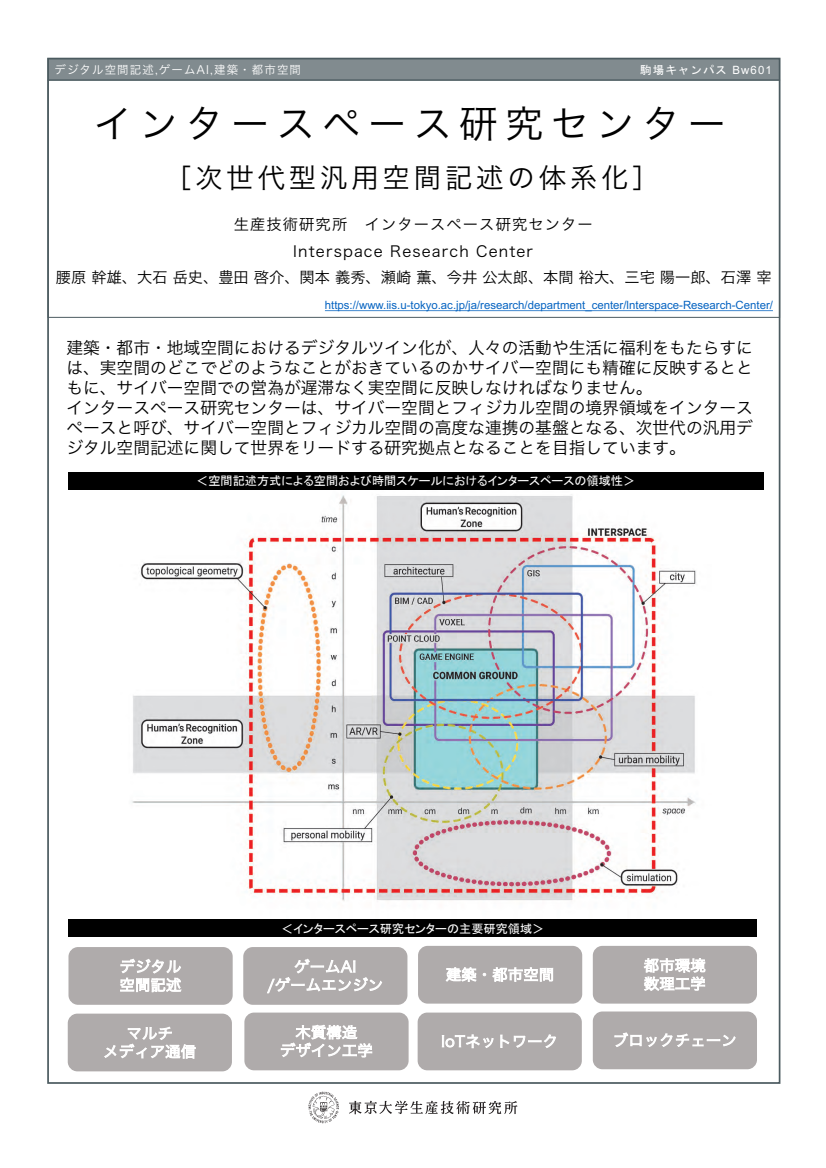
<style>
.page{position:relative;width:826px;height:1168px;background:#fff}
.page>*{position:absolute;margin:0;border:0;box-sizing:border-box;transform-origin:0 0}
.t1{font:38.04px "Hira Kaku Pro W3";letter-spacing:.2em;color:#000}
.t2{font:27.4px "Hira Kaku Pro W3";letter-spacing:.14em;color:#000}
.t3{font:16.72px/20.1px "Hira Kaku Pro W3";color:#000}
.t4{font:15.2px/27.4px "Hira Kaku Pro W3";letter-spacing:.075em;color:#000;text-align:center}
.t5{font:15.2px "Hira Kaku Pro W3";color:#000}
.t6{font:14.92px/18.2px "Hira Kaku Pro W3";letter-spacing:.02em;color:#fff;text-align:center}
.t7{font:12.16px "MS P Gothic";color:#fff}
.t8{font:11.4px "Arial";color:#0563c1}
.t9{font:11.4px "Hira Kaku Pro W3";letter-spacing:.1em;color:#fff}
.t10{font:11.4px "MS Gothic";letter-spacing:.1em;color:#fff}
.s1{font-family:"Arial"}
.s2{font-size:26.64px}
</style>
<div class="page">
<div style="left:48px;top:59px;width:731px;height:21px;background:#818b8f"></div>
<div style="left:48px;top:58px;width:732px;height:23px;border:1px solid #4c5b60"></div>
<div style="left:48px;top:80px;width:732px;height:238px;border:1px solid #4c5b60"></div>
<div style="left:68px;top:947px;width:165px;height:58px;background:#afabab;border-radius:10px"></div>
<div style="left:418px;top:946px;width:164px;height:58px;background:#afabab;border-radius:10px"></div>
<div style="left:243px;top:947px;width:164px;height:58px;background:#afabab;border-radius:10px"></div>
<div style="left:592px;top:946px;width:165px;height:58px;background:#afabab;border-radius:10px"></div>
<div style="left:244px;top:1012px;width:164px;height:58px;background:#afabab;border-radius:10px"></div>
<div style="left:68px;top:1014px;width:164px;height:57px;background:#afabab;border-radius:10px"></div>
<img style="left:116px;top:489px;width:595px;height:412px">
<div style="left:417px;top:1012px;width:164px;height:58px;background:#afabab;border-radius:10px"></div>
<div style="left:592px;top:1011px;width:165px;height:58px;background:#afabab;border-radius:10px"></div>
<div style="left:68px;top:472px;width:695px;height:17px;background:#000"></div>
<div style="left:68px;top:919px;width:689px;height:18px;background:#000"></div>
<svg style="left:325px;top:310px;width:447px;height:1px"></svg>
<img style="left:308px;top:1091px;width:210px;height:33px">
<p class="t9" style="left:54px;top:59px;width:248px">デジタル空間記述,ゲームAI,建築・都市空間</p>
<p class="t10" style="left:640px;top:64px;width:133px">駒場キャンパス <span class="s1">Bw601</span></p>
<h1 class="t1" style="left:94px;top:89px;width:633px">インタースペース研究センター</h1>
<h2 class="t2" style="left:165px;top:154px;width:495px"><span class="s2">［</span>次世代型汎用空間記述の体系化<span class="s2">］</span></h2>
<p class="t4" style="left:234px;top:209px;width:360px">生産技術研究所 インタースペース研究センター<br>Interspace Research Center</p>
<p class="t5" style="left:56px;top:264px;width:717px">腰原 幹雄、大石 岳史、豊田 啓介、関本 義秀、瀬崎 薫、今井 公太郎、本間 裕大、三宅陽一郎、石澤宰</p>
<p class="t8" style="left:325px;top:297px;width:449px">https://www.iis.u-tokyo.ac.jp/ja/research/department_center/lnterspace-Research-Center/</p>
<p class="t3" style="left:66px;top:336px;width:688px">建築・都市・地域空間におけるデジタルツイン化が、人々の活動や生活に福利をもたらすには、実空間のどこでどのようなことがおきているのかサイバー空間にも精確に反映するとともに、サイバー空間での営為が遅滞なく実空間に反映しなければなりません。<br>インタースペース研究センターは、サイバー空間とフィジカル空間の境界領域をインタースペースと呼び、サイバー空間とフィジカル空間の高度な連携の基盤となる、次世代の汎用デジタル空間記述に関して世界をリードする研究拠点となることを目指しています。</p>
<p class="t7" style="left:196px;top:475px;width:440px">＜空間記述方式による空間および時間スケールにおけるインタースペースの領域性＞</p>
<p class="t7" style="left:281px;top:922px;width:265px">＜インタースペース研究センターの主要研究領域＞</p>
<p class="t6" style="left:267px;top:956px;width:117px">ゲームAI<br>/ゲームエンジン</p>
<p class="t6" style="left:643px;top:955px;width:63px;text-align:left">都市環境数理工学</p>
<p class="t6" style="left:280px;top:1022px;width:94px">木質構造<br>デザイン工学</p>
<p class="t6" style="left:119px;top:956px;width:63px;text-align:left">デジタル空間記述</p>
<p class="t6" style="left:446px;top:964px;width:110px">建築・都市空間</p>
<p class="t6" style="left:103px;top:1023px;width:94px">マルチ<br>メディア通信</p>
<p class="t6" style="left:441px;top:1031px;width:118px">IoTネットワーク</p>
<p class="t6" style="left:612px;top:1030px;width:125px">ブロックチェーン</p>
</div>
